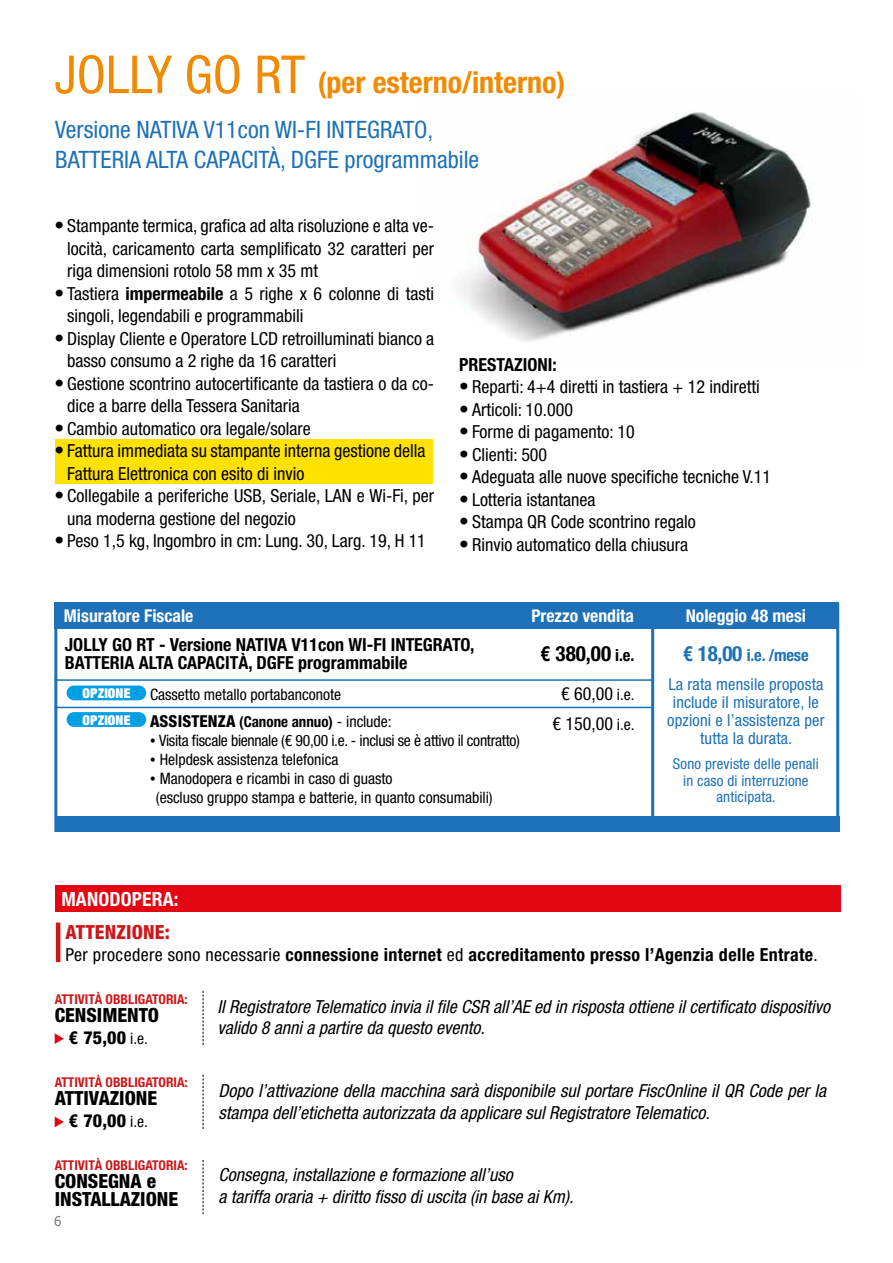
<style>
.page{position:relative;width:893px;height:1263px;background:#fff}
.page>*{position:absolute;margin:0;border:0;box-sizing:border-box;transform-origin:0 0}
.t1{font:700 condensed 30px "Helvetica Neue";color:#f18a00}
.t2{font:condensed 24px/30px "Helvetica Neue LT Std";color:#1d71b8}
.t3{font:700 condensed 21px "Helvetica Neue";color:#000}
.t4{font:800 condensed 19.5px/18px "Helvetica Neue";color:#000}
.t5{font:700 condensed 19.5px "Helvetica Neue";letter-spacing:.01em;color:#fff}
.t6{font:800 condensed 19.5px "Helvetica Neue";letter-spacing:.01em;color:#cd1719}
.t7{font:condensed 18px/22.5px "Helvetica Neue LT Std";color:#000}
.t8{font:italic condensed 18px/21.6px "Helvetica Neue LT Std";color:#000}
.t9{font:700 condensed 18px/18px "Helvetica Neue";color:#000}
.t10{font:700 condensed 18px "Helvetica Neue";letter-spacing:.02em;color:#000}
.t11{font:800 condensed 18px "Helvetica Neue";letter-spacing:.01em;color:#000}
.t12{font:700 condensed 17.7px "Helvetica Neue";color:#fff}
.t13{font:condensed 16.5px/18px "Helvetica Neue LT Std";letter-spacing:.01em;color:#1d71b8;text-align:center}
.t14{font:700 condensed 16.5px "Helvetica Neue";color:#1d71b8}
.t15{font:condensed 15.75px "Helvetica Neue LT Std";color:#000}
.t16{font:condensed 15.75px "Helvetica Neue LT Std";letter-spacing:-.02em;color:#000}
.t17{font:condensed 15px/16.5px "Helvetica Neue LT Std";letter-spacing:.01em;color:#1d71b8;text-align:center}
.t18{font:700 condensed 15px "Helvetica Neue";color:#000}
.t19{font:700 condensed 13.5px "Helvetica Neue";color:#cd1719}
.t20{font:13.5px "Tahoma";color:#7e7e7d}
.s1{font-family:"Helvetica Neue LT Std";font-weight:400;font-size:52.5px}
.s2{font-size:19.5px}
.s3{font-family:"Helvetica Neue";font-weight:700}
.s4{font-size:16.5px}
.s5{font-size:21px}
.s6{font-family:"Helvetica Neue";font-weight:900;font-stretch:expanded;font-size:13.5px;color:#fff}
.s7{font-weight:800;font-size:16.5px}
.s8{font-family:"Helvetica Neue LT Std";font-weight:400;font-size:15.75px}
.s9{font-family:"Minion Pro";font-stretch:normal}
.s10{font-family:"Minion Pro";font-stretch:normal;color:#fff}
.s11{font-size:15.75px}
.s12{font-family:"Helvetica Neue LT Std";font-weight:400}
</style>
<div class="page">
<div style="left:55px;top:440px;width:378px;height:44px;background:#ffe200"></div>
<img style="left:460px;top:111px;width:351px;height:231px">
<div style="left:54px;top:603px;width:784px;height:26px;background:#1d71b8"></div>
<div style="left:55px;top:817px;width:784px;height:15px;background:#1d71b8"></div>
<svg style="left:61px;top:680px;width:779px;height:128px"></svg>
<div style="left:67px;top:685px;width:79px;height:15px;background:#009fe3;border-radius:7px"></div>
<div style="left:67px;top:712px;width:79px;height:15px;background:#009fe3;border-radius:7px"></div>
<hr style="left:651px;top:619px;width:3px;height:205px;background:#1d71b8">
<hr style="left:836px;top:603px;width:3px;height:221px;background:#1d71b8">
<hr style="left:54px;top:619px;width:3px;height:213px;background:#1d71b8">
<hr style="left:54px;top:679px;width:599px;height:2px;background:#1d71b8">
<hr style="left:54px;top:707px;width:599px;height:1px;background:#1d71b8">
<div style="left:56px;top:885px;width:785px;height:27px;background:#e30613"></div>
<svg style="left:55px;top:1033px;width:9px;height:11px"></svg>
<svg style="left:203px;top:991px;width:1px;height:54px"></svg>
<svg style="left:55px;top:1117px;width:9px;height:10px"></svg>
<svg style="left:203px;top:1074px;width:1px;height:55px"></svg>
<svg style="left:203px;top:1160px;width:1px;height:54px"></svg>
<hr style="left:56px;top:922px;width:4px;height:40px;background:#cd1719">
<h1 class="t1" style="left:54px;top:64px;width:512px"><span class="s1">JOLLY GO RT</span> (per esterno/interno)</h1>
<h2 class="t2" style="left:55px;top:114px;width:425px">Versione NATIVA V11con WI-FI INTEGRATO,<br>BATTERIA ALTA CAPACITÀ, DGFE programmabile</h2>
<p class="t7" style="left:67px;top:215px;width:369px;text-align:justify;text-indent:-13px"><span class="s2">•</span> Stampante termica, grafica ad alta risoluzione e alta ve&shy;locità, caricamento carta semplificato 32 caratteri per riga dimensioni rotolo 58 mm x 35 mt</p>
<p class="t7" style="left:67px;top:282px;width:368px;text-indent:-13px"><span class="s2">•</span> Tastiera <span class="s3">impermeabile</span> a 5 righe x 6 colonne di tasti singoli, legendabili e programmabili</p>
<p class="t7" style="left:67px;top:327px;width:368px;text-indent:-13px"><span class="s2">•</span> Display Cliente e Operatore LCD retroilluminati bianco a basso consumo a 2 righe da 16 caratteri</p>
<p class="t7" style="left:67px;top:372px;width:368px;text-indent:-13px"><span class="s2">•</span> Gestione scontrino autocertificante da tastiera o da co&shy;dice a barre della Tessera Sanitaria</p>
<p class="t7" style="left:54px;top:417px;width:258px"><span class="s2">•</span> Cambio automatico ora legale/solare</p>
<p class="t7" style="left:67px;top:440px;width:360px;text-indent:-13px"><span class="s2">•</span> Fattura immediata su stampante interna gestione della<br>Fattura Elettronica con esito di invio</p>
<p class="t7" style="left:67px;top:485px;width:368px;text-indent:-13px"><span class="s2">•</span> Collegabile a periferiche USB, Seriale, LAN e Wi-Fi, per una moderna gestione del negozio</p>
<p class="t7" style="left:54px;top:530px;width:373px"><span class="s2">•</span> Peso 1,5 kg, Ingombro in cm: Lung. 30, Larg. 19, H 11</p>
<p class="t9" style="left:459px;top:355px;width:99px">PRESTAZIONI:</p>
<p class="t7" style="left:459px;top:375px;width:302px"><span class="s2">•</span> Reparti: 4+4 diretti in tastiera + 12 indiretti</p>
<p class="t7" style="left:459px;top:398px;width:115px"><span class="s2">•</span> Articoli: 10.000</p>
<p class="t7" style="left:459px;top:420px;width:177px"><span class="s2">•</span> Forme di pagamento: 10</p>
<p class="t7" style="left:459px;top:443px;width:89px"><span class="s2">•</span> Clienti: 500</p>
<p class="t7" style="left:459px;top:465px;width:313px"><span class="s2">•</span> Adeguata alle nuove specifiche tecniche V.11</p>
<p class="t7" style="left:459px;top:488px;width:138px"><span class="s2">•</span> Lotteria istantanea</p>
<p class="t7" style="left:459px;top:510px;width:238px"><span class="s2">•</span> Stampa QR Code scontrino regalo</p>
<p class="t7" style="left:459px;top:533px;width:230px"><span class="s2">•</span> Rinvio automatico della chiusura</p>
<p class="t12" style="left:64px;top:605px;width:131px">Misuratore Fiscale</p>
<p class="t12" style="left:531px;top:605px;width:104px">Prezzo vendita</p>
<p class="t12" style="left:686px;top:605px;width:122px">Noleggio 48 mesi</p>
<p class="t9" style="left:65px;top:635px;width:411px">JOLLY GO RT - Versione NATIVA V11con WI-FI INTEGRATO,<br>BATTERIA ALTA CAPACITÀ, DGFE programmabile</p>
<p class="t3" style="left:540px;top:641px;width:96px">€ 380,00 <span class="s4">i.e.</span></p>
<p class="t14" style="left:683px;top:645px;width:127px"><span class="s5">€ 18,00</span> i.e. /mese</p>
<p class="t15" style="left:82px;top:686px;width:260px"><span class="s6">OPZIONE</span> Cassetto metallo portabanconote</p>
<p class="t18" style="left:82px;top:712px;width:311px"><sup>OPZIONE</sup> <span class="s7">ASSISTENZA</span> (Canone annuo) <span class="s8">- include:</span></p>
<p class="t16" style="left:150px;top:731px;width:372px"><span class="s9">•</span> Visita fiscale biennale (€ 90,00 i.e. - inclusi se è attivo il contratto)</p>
<p class="t15" style="left:150px;top:750px;width:190px"><span class="s9">•</span> Helpdesk assistenza telefonica</p>
<p class="t15" style="left:150px;top:769px;width:244px"><span class="s9">•</span> Manodopera e ricambi in caso di guasto</p>
<p class="t15" style="left:146px;top:788px;width:348px"><span class="s10">•</span> (escluso gruppo stampa e batterie, in quanto consumabili)</p>
<p class="t13" style="left:667px;top:675px;width:159px">La rata mensile proposta include il misuratore, le opzioni e l’assistenza per tutta la durata.</p>
<p class="t17" style="left:673px;top:756px;width:147px">Sono previste delle penali in caso di interruzione anticipata.</p>
<p class="t7" style="left:552px;top:678px;width:84px;line-height:30.3px;text-align:center">€ 60,00 <span class="s11">i.e. </span>€ 150,00 <span class="s11">i.e.</span></p>
<p class="t5" style="left:61px;top:887px;width:119px">MANODOPERA:</p>
<p class="t6" style="left:65px;top:920px;width:106px">ATTENZIONE:</p>
<p class="t10" style="left:65px;top:944px;width:754px"><span class="s12">Per procedere sono necessarie</span> connessione internet <span class="s12">ed</span> accreditamento presso l’Agenzia delle Entrate<span class="s12">.</span></p>
<p class="t19" style="left:55px;top:991px;width:135px">ATTIVITÀ OBBLIGATORIA:</p>
<p class="t4" style="left:55px;top:1006px;width:106px">CENSIMENTO</p>
<p class="t11" style="left:69px;top:1026px;width:80px">€ 75,00 <span class="s8">i.e.</span></p>
<p class="t19" style="left:55px;top:1074px;width:135px">ATTIVITÀ OBBLIGATORIA:</p>
<p class="t4" style="left:55px;top:1089px;width:104px">ATTIVAZIONE</p>
<p class="t11" style="left:69px;top:1110px;width:80px">€ 70,00 <span class="s8">i.e.</span></p>
<p class="t8" style="left:218px;top:996px;width:614px">Il Registratore Telematico invia il file CSR all’AE ed in risposta ottiene il certificato dispositivo valido 8 anni a partire da questo evento.</p>
<p class="t8" style="left:219px;top:1080px;width:609px">Dopo l’attivazione della macchina sarà disponibile sul portare FiscOnline il QR Code per la stampa dell’etichetta autorizzata da applicare sul Registratore Telematico.</p>
<p class="t19" style="left:55px;top:1157px;width:135px">ATTIVITÀ OBBLIGATORIA:</p>
<p class="t4" style="left:55px;top:1172px;width:125px">CONSEGNA e<br>INSTALLAZIONE</p>
<p class="t8" style="left:219px;top:1164px;width:356px">Consegna, installazione e formazione all’uso<br>a tariffa oraria + diritto fisso di uscita (in base ai Km).</p>
<p class="t20" style="left:54px;top:1212px;width:9px">6</p>
</div>
